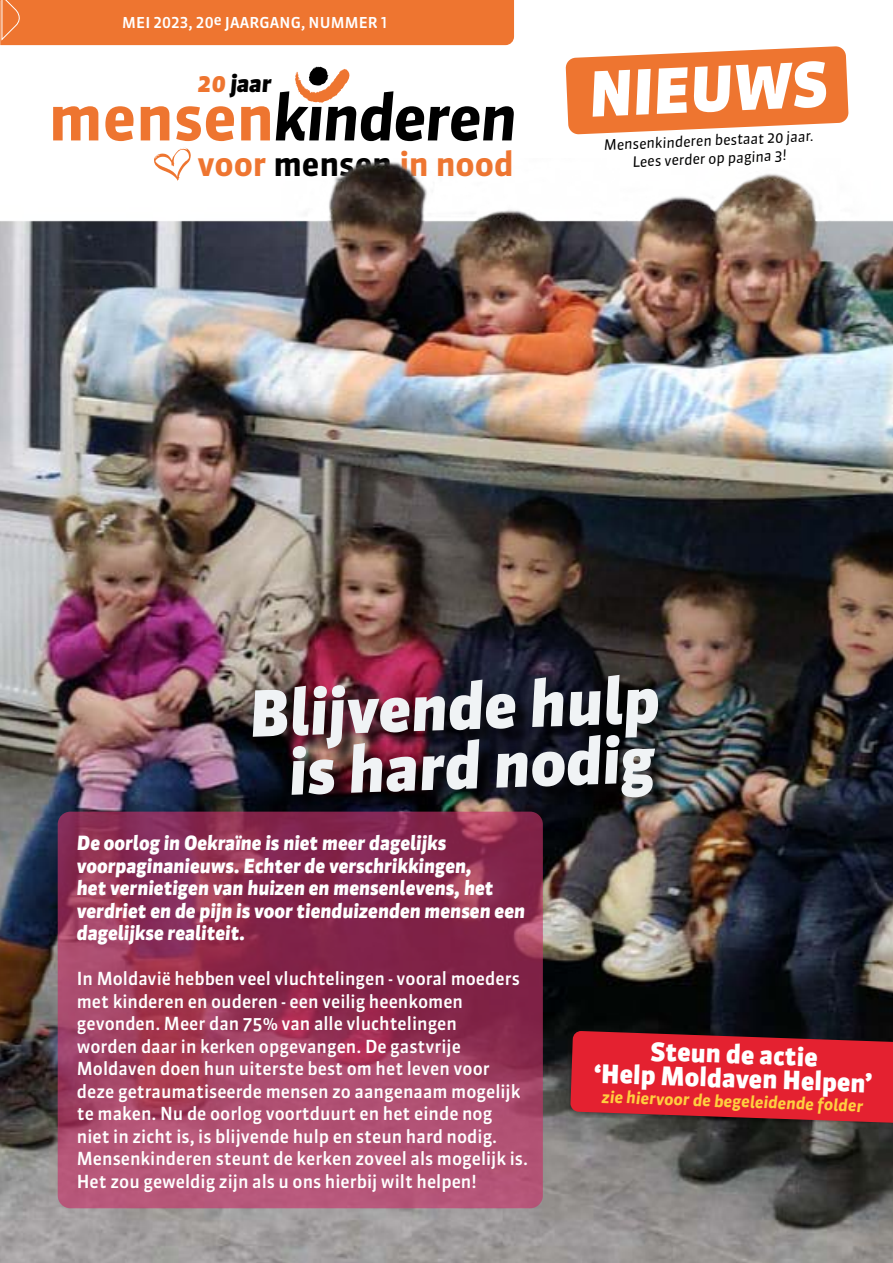
<style>
.page{position:relative;width:893px;height:1263px;background:#fff}
.page>*{position:absolute;margin:0;border:0;box-sizing:border-box;transform-origin:0 0}
.t1{font:italic 900 63.15px/59.4px "Sanuk";color:#f0f3f5;text-align:center}
.t2{font:italic 900 61.65px "Sanuk";color:#fff}
.t3{font:700 33.3px "Sanuk OT";color:#ee7530}
.t4{font:900 25.5px/24px "Sanuk";color:#fff;text-align:center}
.t5{font:italic 900 23.85px "Sanuk";letter-spacing:-.015em;color:#000}
.t6{font:italic 900 19.5px/22.5px "Sanuk";color:#fff}
.t7{font:500 18px/22.5px "Sanuk OT";color:#fff}
.t8{font:italic 700 16.5px "Sanuk OT";color:#ffcf3f}
.t9{font:500 15px "Sanuk OT";letter-spacing:.01em;color:#fff}
.t10{font:italic 14.4px/18px "Sanuk OT";color:#000;text-align:center}
.s1{color:#ee7530}
.s2{color:#000}
</style>
<div class="page">
<svg style="left:53px;top:106px;width:45px;height:34px"></svg>
<svg style="left:105px;top:106px;width:28px;height:35px"></svg>
<svg style="left:141px;top:106px;width:28px;height:34px"></svg>
<svg style="left:176px;top:106px;width:58px;height:35px"></svg>
<svg style="left:241px;top:106px;width:29px;height:34px"></svg>
<svg style="left:276px;top:67px;width:238px;height:74px"></svg>
<svg style="left:154px;top:148px;width:37px;height:10px"></svg>
<img style="left:0;top:158px;width:893px;height:1105px">
<div style="left:0;top:0;width:514px;height:45px;background:#ee7530"></div>
<svg style="left:566px;top:46px;width:283px;height:88px;background:#f0884d"></svg>
<svg style="left:568px;top:1031px;width:325px;height:95px;background:#c6232f"></svg>
<svg style="left:58px;top:812px;width:485px;height:396px;background:#9b3a5d"></svg>
<div style="left:255px;top:677px;width:422px;height:139px;background:#000;opacity:.75"></div>
<p class="t9" style="left:122px;top:13px;width:266px">MEI 2023, 20e JAARGANG, NUMMER 1</p>
<h3 class="t5" style="left:198px;top:69px;width:75px"><span class="s1">20</span> jaar</h3>
<h3 class="t3" style="left:197px;top:143px;width:318px">voor <span class="s2">mensen</span> in nood</h3>
<h2 class="t2" style="left:587px;top:59px;width:242px;rotate:-3deg">NIEUWS</h2>
<p class="t10" style="left:603px;top:137px;width:212px;rotate:-3deg">Mensenkinderen bestaat 20 jaar.<br>Lees verder op pagina 3!</p>
<h1 class="t1" style="left:248px;top:684px;width:413px;rotate:-2deg">Blijvende hulp is hard nodig</h1>
<p class="t6" style="left:77px;top:832px;width:450px">De oorlog in Oekraïne is niet meer dagelijks voorpaginanieuws. Echter de verschrikkingen,<br>het vernietigen van huizen en mensenlevens, het verdriet en de pijn is voor tienduizenden mensen een dagelijkse realiteit.</p>
<p class="t7" style="left:77px;top:968px;width:453px">In Moldavië hebben veel vluchtelingen - vooral moeders met kinderen en ouderen - een veilig heenkomen gevonden. Meer dan 75% van alle vluchtelingen<br>worden daar in kerken opgevangen. De gastvrije Moldaven doen hun uiterste best om het leven voor deze getraumatiseerde mensen zo aangenaam mogelijk te maken. Nu de oorlog voortduurt en het einde nog niet in zicht is, is blijvende hulp en steun hard nodig.<br>Mensenkinderen steunt de kerken zoveel als mogelijk is.<br>Het zou geweldig zijn als u ons hierbij wilt helpen!</p>
<h3 class="t4" style="left:596px;top:1037px;width:279px;rotate:2deg">Steun de actie<br>‘Help Moldaven Helpen’</h3>
<p class="t8" style="left:602px;top:1086px;width:263px;rotate:2deg">zie hiervoor de begeleidende folder</p>
</div>
